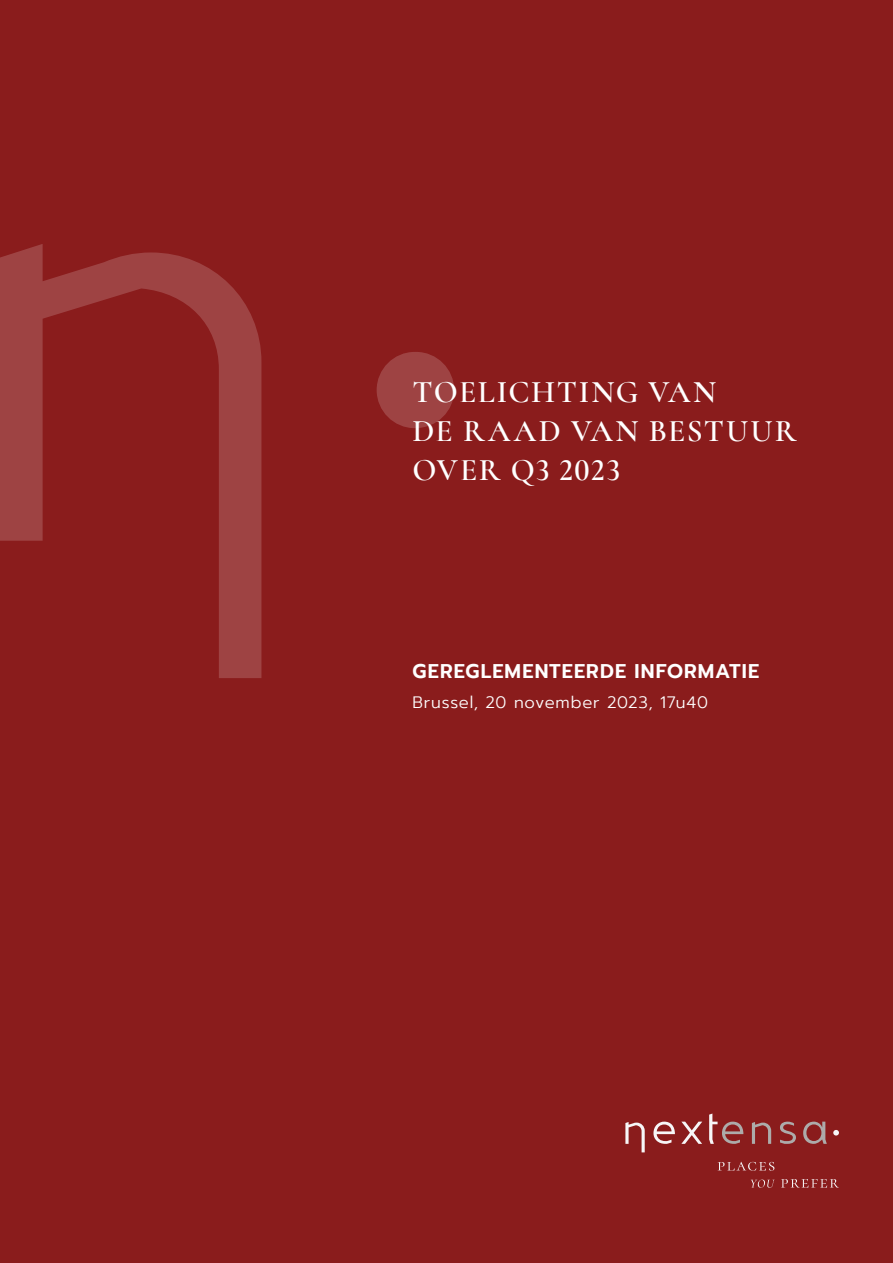
<style>
.page{position:relative;width:893px;height:1263px;background:#8a1c1c}
.page>*{position:absolute;margin:0;border:0;box-sizing:border-box;transform-origin:0 0}
.t1{font:600 31.5px/39px "Cormorant";letter-spacing:.05em;color:#fff}
.t2{font:600 19.8px "Prompt";letter-spacing:.055em;color:#fff}
.t3{font:300 16.5px "Prompt";letter-spacing:.045em;color:#fff}
</style>
<div class="page">
<svg style="left:833px;top:1130px;width:6px;height:5px"></svg>
<svg style="left:681px;top:1121px;width:21px;height:23px"></svg>
<svg style="left:653px;top:1121px;width:22px;height:23px"></svg>
<svg style="left:718px;top:1162px;width:56px;height:9px"></svg>
<svg style="left:751px;top:1179px;width:24px;height:9px"></svg>
<svg style="left:781px;top:1179px;width:57px;height:8px"></svg>
<svg style="left:625px;top:1122px;width:20px;height:30px"></svg>
<svg style="left:803px;top:1121px;width:24px;height:23px"></svg>
<svg style="left:709px;top:1113px;width:34px;height:31px"></svg>
<svg style="left:780px;top:1121px;width:16px;height:23px"></svg>
<svg style="left:752px;top:1122px;width:19px;height:22px"></svg>
<div style="left:377px;top:352px;width:77px;height:76px;background:#9e4343;border-radius:50%"></div>
<svg style="left:0;top:244px;width:261px;height:434px"></svg>
<p class="t1" style="left:413px;top:373px;width:385px">TOELICHTING VAN<br>DE RAAD VAN BESTUUR<br>OVER Q3 2023</p>
<p class="t2" style="left:412px;top:657px;width:348px">GEREGLEMENTEERDE INFORMATIE</p>
<p class="t3" style="left:412px;top:691px;width:297px">Brussel, 20 november 2023, 17u40</p>
</div>
